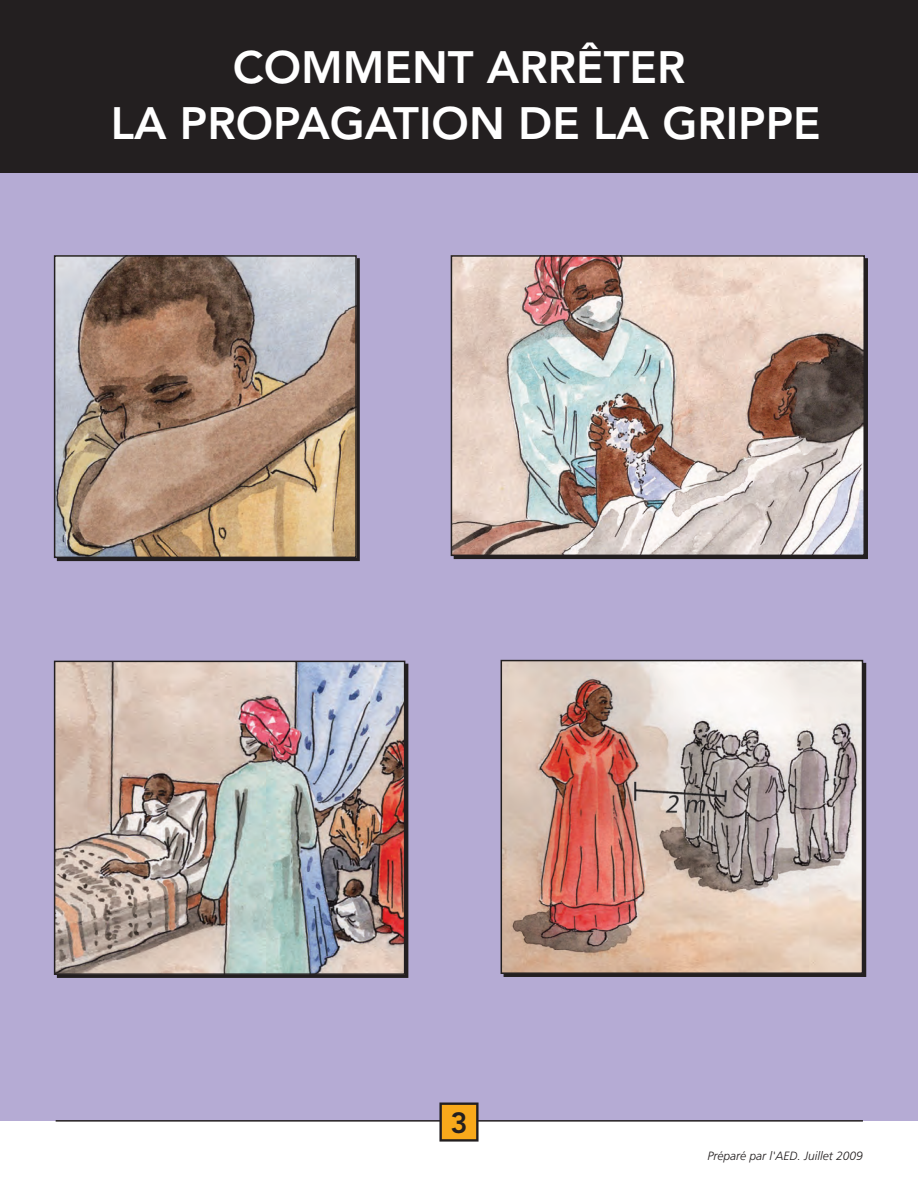
<style>
.page{position:relative;width:918px;height:1188px;background:#fff}
.page>*{position:absolute;margin:0;border:0;box-sizing:border-box;transform-origin:0 0}
.t1{font:800 45px/55.9px "Avenir";color:#fff;text-align:center}
.t2{font:800 29.1px "Avenir";color:#231f20}
.t3{font:italic 300 12px "Frutiger";color:#231f20}
</style>
<div class="page">
<div style="left:0;top:0;width:918px;height:1121px;background:#b5abd4"></div>
<div style="left:0;top:0;width:918px;height:172px;background:#231f20"></div>
<hr style="left:56px;top:1120px;width:807px;height:2px;background:#231f20">
<div style="left:439px;top:1103px;width:40px;height:39px;background:#f9a91b;border:2px solid #231f20"></div>
<img style="left:57px;top:258px;width:297px;height:297px">
<div style="left:54px;top:255px;width:303px;height:303px;border:2px solid #231f20"></div>
<img style="left:454px;top:258px;width:408px;height:295px">
<div style="left:451px;top:255px;width:414px;height:301px;border:2px solid #231f20"></div>
<img style="left:504px;top:663px;width:356px;height:308px">
<div style="left:501px;top:660px;width:362px;height:314px;border:2px solid #231f20"></div>
<img style="left:57px;top:664px;width:345px;height:308px">
<div style="left:54px;top:661px;width:351px;height:314px;border:2px solid #231f20"></div>
<p class="t1" style="left:111px;top:39px;width:711px">COMMENT ARRÊTER<br>LA PROPAGATION DE LA GRIPPE</p>
<p class="t2" style="left:450px;top:1106px;width:19px">3</p>
<p class="t3" style="left:708px;top:1149px;width:157px">Préparé par l'AED. Juillet 2009</p>
</div>
